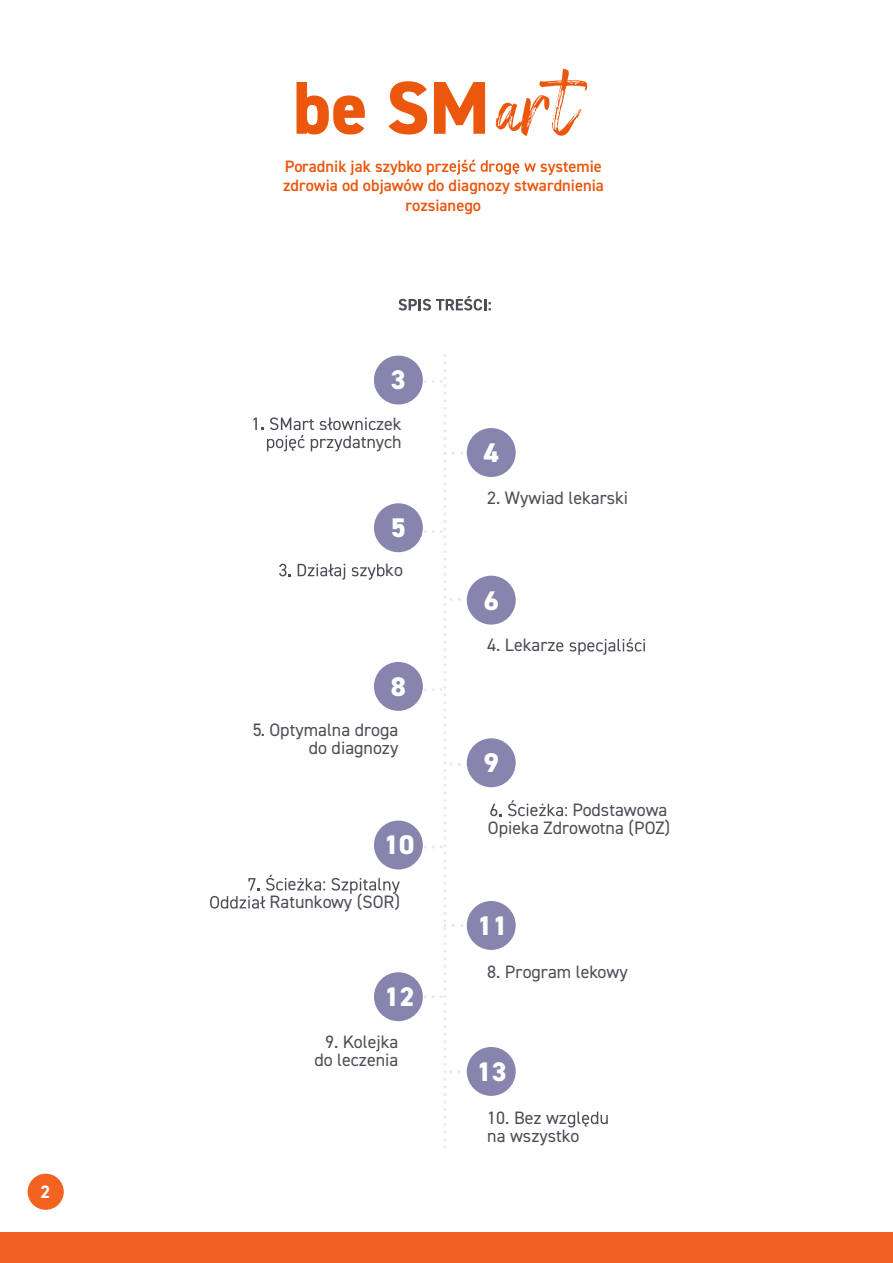
<style>
.page{position:relative;width:893px;height:1263px;background:#fff}
.page>*{position:absolute;margin:0;border:0;box-sizing:border-box;transform-origin:0 0}
.t1{font:800 75px "DIN2014";color:#eb570d}
.t2{font:800 27px "DIN2014";color:#fff}
.t3{font:18px/18px "DIN2014";color:#4d4d57}
.t4{font:700 18px "DIN2014";color:#fff}
.t5{font:600 16.5px "DIN2014";color:#eb570d}
.s1{font-family:"Estebak";font-weight:400}
</style>
<div class="page">
<div style="left:28px;top:1174px;width:36px;height:36px;background:#f26322;border-radius:50%"></div>
<svg style="left:449px;top:160px;width:39px;height:15px"></svg>
<svg style="left:496px;top:163px;width:40px;height:12px"></svg>
<svg style="left:490px;top:804px;width:11px;height:12px"></svg>
<svg style="left:508px;top:800px;width:20px;height:16px"></svg>
<svg style="left:539px;top:804px;width:28px;height:12px"></svg>
<svg style="left:556px;top:642px;width:7px;height:9px"></svg>
<svg style="left:569px;top:638px;width:76px;height:17px"></svg>
<svg style="left:210px;top:363px;width:267px;height:785px"></svg>
<svg style="left:399px;top:296px;width:92px;height:14px"></svg>
<div style="left:374px;top:356px;width:49px;height:48px;background:#8785ad;border-radius:50%"></div>
<div style="left:374px;top:503px;width:49px;height:49px;background:#8785ad;border-radius:50%"></div>
<div style="left:374px;top:662px;width:49px;height:49px;background:#8785ad;border-radius:50%"></div>
<div style="left:374px;top:820px;width:49px;height:49px;background:#8785ad;border-radius:50%"></div>
<div style="left:374px;top:972px;width:49px;height:49px;background:#8785ad;border-radius:50%"></div>
<div style="left:467px;top:738px;width:49px;height:49px;background:#8785ad;border-radius:50%"></div>
<div style="left:467px;top:901px;width:49px;height:49px;background:#8785ad;border-radius:50%"></div>
<svg style="left:568px;top:1111px;width:40px;height:16px"></svg>
<div style="left:467px;top:1047px;width:49px;height:49px;background:#8785ad;border-radius:50%"></div>
<div style="left:467px;top:428px;width:49px;height:49px;background:#8785ad;border-radius:50%"></div>
<div style="left:467px;top:576px;width:49px;height:49px;background:#8785ad;border-radius:50%"></div>
<div style="left:0;top:1233px;width:893px;height:30px;background:#f16222"></div>
<p class="t4" style="left:41px;top:1179px;width:11px">2</p>
<h1 class="t1" style="left:293px;top:58px;width:288px">be SM <span class="s1">art</span></h1>
<p class="t5" style="left:285px;top:155px;width:166px">Poradnik jak szybko prz</p>
<p class="t5" style="left:489px;top:155px;width:8px">r</p>
<p class="t5" style="left:540px;top:155px;width:63px">systemie</p>
<p class="t5" style="left:283px;top:175px;width:322px">zdrowia od objawów do diagnozy stwardnienia</p>
<p class="t5" style="left:405px;top:195px;width:77px">rozsianego</p>
<h2 class="t2" style="left:391px;top:362px;width:17px">3</h2>
<p class="t3" style="left:376px;top:414px;width:27px">zek ych</p>
<h2 class="t2" style="left:391px;top:510px;width:17px">5</h2>
<p class="t3" style="left:385px;top:561px;width:19px">ko</p>
<h2 class="t2" style="left:391px;top:668px;width:17px">8</h2>
<p class="t3" style="left:253px;top:720px;width:147px;text-align:right">5. Optymalna droga do diagnozy</p>
<h2 class="t2" style="left:384px;top:827px;width:32px">10</h2>
<p class="t3" style="left:270px;top:875px;width:132px;text-indent:18px">e<br>Ratunkowy (SOR)</p>
<h2 class="t2" style="left:384px;top:979px;width:32px">12</h2>
<p class="t3" style="left:314px;top:1032px;width:85px;text-align:center">9. Kolejka do leczenia</p>
<h2 class="t2" style="left:484px;top:435px;width:17px">4</h2>
<p class="t3" style="left:487px;top:489px;width:143px">2. Wywiad lekarski</p>
<h2 class="t2" style="left:484px;top:582px;width:17px">6</h2>
<p class="t3" style="left:487px;top:636px;width:70px">4. Lekarz</p>
<h2 class="t2" style="left:484px;top:745px;width:17px">9</h2>
<p class="t3" style="left:488px;top:800px;width:184px;text-align:right">Podstawowa<br>Opieka Zdrowotna (POZ)</p>
<p class="t3" style="left:530px;top:800px;width:10px">e</p>
<h2 class="t2" style="left:477px;top:908px;width:32px">11</h2>
<p class="t3" style="left:487px;top:962px;width:142px">8. Program lekowy</p>
<h2 class="t2" style="left:477px;top:1054px;width:32px">13</h2>
<p class="t3" style="left:487px;top:1108px;width:94px">10. Bez wz na wszystko</p>
</div>
